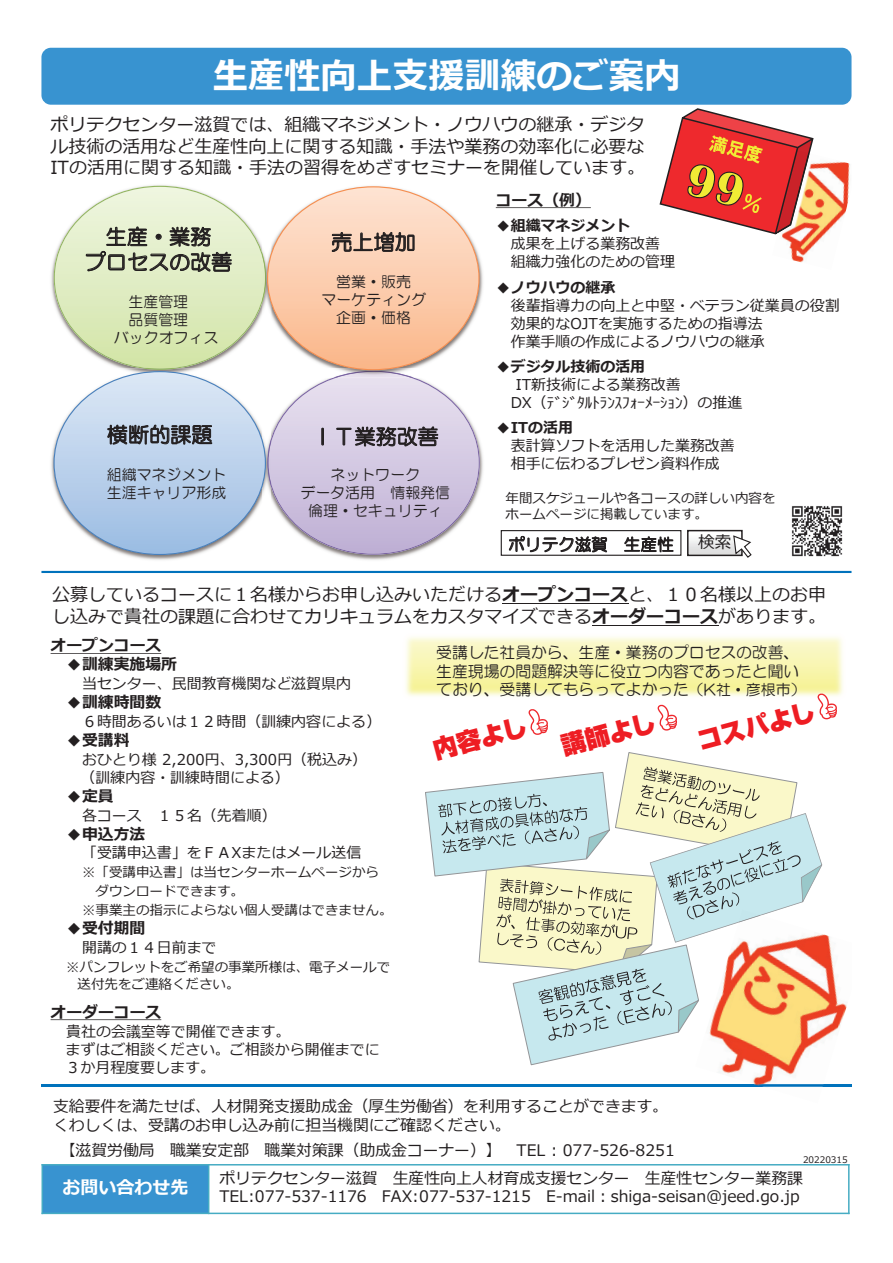
<style>
.page{position:relative;width:893px;height:1263px;background:#fff}
.page>*{position:absolute;margin:0;border:0;box-sizing:border-box;transform-origin:0 0}
.t1{font:700 36px "Meiryo";color:#fff}
.t2{font:900 24.45px "Shin Go Pro";color:#ee1d23}
.t3{font:21px/25.2px "HG Maru Gothic MPRO";color:#231f20;text-align:center}
.t4{font:18px/21.6px "Meiryo";color:#231f20;text-align:justify}
.t5{font:700 18px "Meiryo";color:#fff}
.t6{font:16.5px "HG Maru Gothic MPRO";letter-spacing:.01em;color:#231f20}
.t7{font:16.5px "Meiryo";color:#231f20}
.t8{font:15.9px/18.9px "Meiryo";color:#231f20}
.t9{font:15.9px/18.9px "HG Maru Gothic MPRO";color:#231f20}
.t10{font:700 15.9px "Meiryo";color:#231f20}
.t11{font:15px/18px "Meiryo";color:#231f20}
.t12{font:15px/18px "HG Maru Gothic MPRO";color:#231f20;text-align:center}
.t13{font:700 15px "Meiryo";color:#231f20}
.t14{font:13.5px/17.1px "Meiryo";color:#231f20}
.t15{font:9px "Meiryo";color:#231f20}
.s1{font-weight:700}
.s2{font-size:15px}
</style>
<div class="page">
<hr style="left:41px;top:571px;width:810px;height:2px;background:#0072bc">
<hr style="left:41px;top:1084px;width:810px;height:2px;background:#0072bc">
<img style="left:405px;top:637px;width:438px;height:59px">
<img style="left:339px;top:444px;width:144px;height:116px">
<div style="left:501px;top:530px;width:180px;height:26px;border:1px solid #231f20"></div>
<svg style="left:509px;top:536px;width:98px;height:16px"></svg>
<svg style="left:624px;top:530px;width:49px;height:22px"></svg>
<svg style="left:690px;top:540px;width:42px;height:13px"></svg>
<div style="left:687px;top:530px;width:56px;height:26px;border:2px solid #231f20"></div>
<svg style="left:732px;top:535px;width:20px;height:23px"></svg>
<div style="left:41px;top:48px;width:810px;height:57px;background:#3893d0;border-radius:9px"></div>
<img style="left:51px;top:444px;width:143px;height:116px">
<svg style="left:54px;top:186px;width:426px;height:369px"></svg>
<hr style="left:502px;top:603px;width:126px;height:1px;background:#231f20">
<hr style="left:592px;top:625px;width:126px;height:1px;background:#231f20">
<svg style="left:659px;top:108px;width:155px;height:126px"></svg>
<img style="left:778px;top:151px;width:30px;height:2px">
<img style="left:772px;top:153px;width:78px;height:110px">
<img style="left:778px;top:153px;width:32px;height:80px">
<svg style="left:51px;top:653px;width:110px;height:1px"></svg>
<svg style="left:51px;top:1019px;width:110px;height:1px"></svg>
<div style="left:42px;top:1165px;width:167px;height:48px;background:#3893d0"></div>
<hr style="left:208px;top:1164px;width:1px;height:50px;background:#46acc3">
<hr style="left:42px;top:1164px;width:1px;height:50px;background:#46acc3">
<hr style="left:848px;top:1164px;width:2px;height:50px;background:#46acc3">
<hr style="left:42px;top:1164px;width:808px;height:1px;background:#46acc3">
<hr style="left:42px;top:1212px;width:808px;height:2px;background:#46acc3">
<img style="left:791px;top:506px;width:52px;height:51px">
<svg style="left:425px;top:752px;width:397px;height:314px"></svg>
<svg style="left:496px;top:207px;width:95px;height:1px"></svg>
<img style="left:695px;top:915px;width:156px;height:172px">
<img style="left:755px;top:1084px;width:68px;height:2px">
<img style="left:739px;top:910px;width:21px;height:5px">
<img style="left:739px;top:915px;width:22px;height:7px">
<svg style="left:528px;top:709px;width:20px;height:26px"></svg>
<svg style="left:657px;top:704px;width:20px;height:27px"></svg>
<svg style="left:817px;top:693px;width:20px;height:26px"></svg>
<h1 class="t1" style="left:212px;top:51px;width:470px">生産性向上支援訓練のご案内</h1>
<p class="t4" style="left:50px;top:115px;width:596px">ポリテクセンター滋賀では、組織マネジメント・ノウハウの継承・デジタル技術の活用など生産性向上に関する知識・手法や業務の効率化に必要なITの活用に関する知識・手法の習得をめざすセミナーを開催しています。</p>
<h3 class="t3" style="left:85px;top:224px;width:149px">生産・業務<br>プロセスの改善</h3>
<p class="t12" style="left:128px;top:293px;width:61px">生産管理</p>
<p class="t12" style="left:128px;top:311px;width:61px">品質管理</p>
<p class="t12" style="left:114px;top:329px;width:106px">バックオフィス</p>
<h3 class="t3" style="left:107px;top:422px;width:107px">横断的課題</h3>
<p class="t12" style="left:107px;top:465px;width:121px;text-align:left">組織マネジメント生涯キャリア形成</p>
<h3 class="t3" style="left:331px;top:229px;width:86px">売上増加</h3>
<p class="t12" style="left:321px;top:273px;width:106px">営業・販売<br>マーケティング企画・価格</p>
<h3 class="t3" style="left:312px;top:424px;width:128px">ＩＴ業務改善</h3>
<p class="t12" style="left:300px;top:466px;width:151px">ネットワーク<br>データ活用 情報発信倫理・セキュリティ</p>
<p class="t10" style="left:496px;top:189px;width:97px">コース（例）</p>
<p class="t13" style="left:496px;top:215px;width:136px">◆組織マネジメント</p>
<p class="t11" style="left:511px;top:236px;width:166px">成果を上げる業務改善組織力強化のための管理</p>
<p class="t13" style="left:496px;top:276px;width:121px">◆ノウハウの継承</p>
<p class="t11" style="left:511px;top:297px;width:331px">後輩指導力の向上と中堅・ベテラン従業員の役割効果的なOJTを実施するための指導法<br>作業手順の作成によるノウハウの継承</p>
<p class="t13" style="left:496px;top:356px;width:151px">◆デジタル技術の活用</p>
<p class="t11" style="left:511px;top:376px;width:233px;text-indent:5px">IT新技術による業務改善<br>DX（ﾃﾞｼﾞﾀﾙﾄﾗﾝｽﾌｫｰﾒｰｼｮﾝ）の推進</p>
<p class="t13" style="left:496px;top:417px;width:79px">◆ITの活用</p>
<p class="t11" style="left:511px;top:437px;width:226px">表計算ソフトを活用した業務改善相手に伝わるプレゼン資料作成</p>
<p class="t14" style="left:506px;top:490px;width:272px;line-height:16.2px">年間スケジュールや各コースの詳しい内容をホームページに掲載しています。</p>
<p class="t6" style="left:508px;top:536px;width:167px">ポリテク滋賀 生産性</p>
<p class="t7" style="left:698px;top:530px;width:35px">検索</p>
<p class="t4" style="left:52px;top:585px;width:776px">公募しているコースに１名様からお申し込みいただける<span class="s1">オープンコース</span>と、１０名様以上のお申し込みで貴社の課題に合わせてカリキュラムをカスタマイズできる<span class="s1">オーダーコース</span>があります。</p>
<p class="t9" style="left:436px;top:642px;width:371px">受講した社員から、生産・業務のプロセスの改善、生産現場の問題解決等に役立つ内容であったと聞いており、受講してもらってよかった<span class="s2">（K社・彦根市）</span></p>
<p class="t10" style="left:51px;top:634px;width:112px">オープンコース</p>
<p class="t10" style="left:66px;top:653px;width:112px">◆訓練実施場所</p>
<p class="t11" style="left:82px;top:675px;width:271px">当センター、民間教育機関など滋賀県内</p>
<p class="t10" style="left:66px;top:691px;width:97px">◆訓練時間数</p>
<p class="t11" style="left:82px;top:713px;width:301px">６時間あるいは１２時間（訓練内容による）</p>
<p class="t10" style="left:66px;top:729px;width:65px">◆受講料</p>
<p class="t11" style="left:81px;top:751px;width:288px">おひとり様 2,200円、3,300円（税込み）（訓練内容・訓練時間による）</p>
<p class="t10" style="left:66px;top:785px;width:49px">◆定員</p>
<p class="t11" style="left:82px;top:807px;width:196px">各コース １５名（先着順）</p>
<p class="t10" style="left:66px;top:822px;width:81px">◆申込方法</p>
<p class="t11" style="left:82px;top:845px;width:281px">「受講申込書」をＦＡXまたはメール送信</p>
<p class="t14" style="left:82px;top:865px;width:298px">※「受講申込書」は当センターホームページから</p>
<p class="t14" style="left:96px;top:883px;width:150px">ダウンロードできます。</p>
<p class="t14" style="left:82px;top:902px;width:312px">※事業主の指示によらない個人受講はできません。</p>
<p class="t10" style="left:66px;top:917px;width:81px">◆受付期間</p>
<p class="t11" style="left:82px;top:939px;width:136px">開講の１４日前まで</p>
<p class="t14" style="left:78px;top:959px;width:314px;text-indent:-11px">※パンフレットをご希望の事業所様は、電子メールで送付先をご連絡ください。</p>
<p class="t10" style="left:51px;top:1001px;width:112px">オーダーコース</p>
<p class="t11" style="left:66px;top:1023px;width:316px">貴社の会議室等で開催できます。<br>まずはご相談ください。ご相談から開催までに<br>３か月程度要します。</p>
<p class="t8" style="left:53px;top:1098px;width:616px">支給要件を満たせば、人材開発支援助成金（厚生労働省）を利用することができます。くわしくは、受講のお申し込み前に担当機関にご確認ください。</p>
<h2 class="t2" style="left:428px;top:732px;width:98px;rotate:-15deg">内容よし</h2>
<h2 class="t2" style="left:557px;top:727px;width:98px;rotate:-15deg">講師よし</h2>
<h2 class="t2" style="left:693px;top:723px;width:122px;rotate:-15deg">コスパよし</h2>
<p class="t8" style="left:60px;top:1141px;width:617px">【滋賀労働局 職業安定部 職業対策課（助成金コーナー）】 TEL : 077-526-8251</p>
<p class="t15" style="left:803px;top:1153px;width:46px">20220315</p>
<p class="t5" style="left:62px;top:1174px;width:127px">お問い合わせ先</p>
<p class="t8" style="left:219px;top:1169px;width:585px">ポリテクセンター滋賀 生産性向上人材育成支援センター 生産性センター業務課<br>TEL:077-537-1176 FAX:077-537-1215 E-mail：shiga-seisan@jeed.go.jp</p>
</div>
